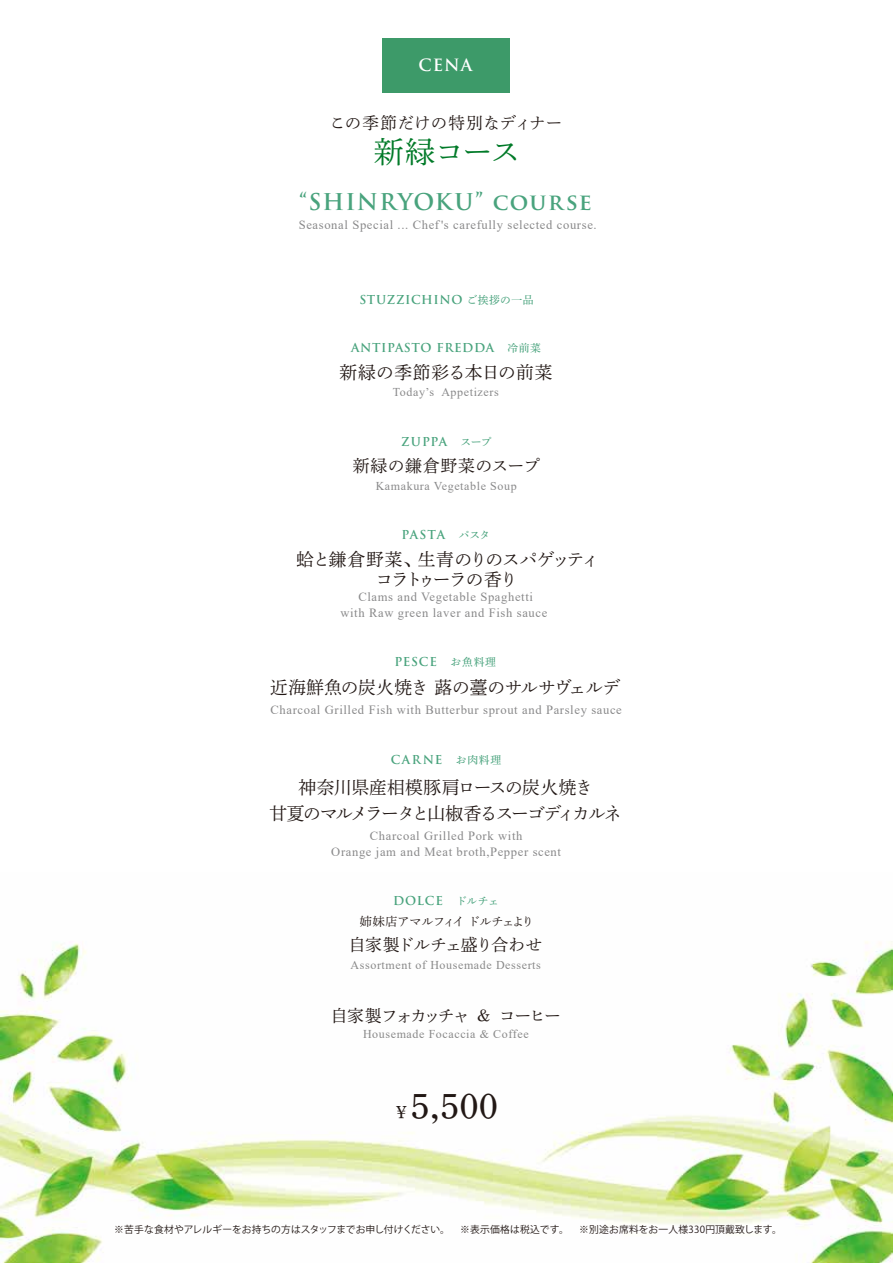
<style>
.page{position:relative;width:893px;height:1263px;background:#fff}
.page>*{position:absolute;margin:0;border:0;box-sizing:border-box;transform-origin:0 0}
.t1{font:36px "DNP Shuei Min Pr 6 M";color:#221815}
.t2{font:30px "DNP Shuei Min Pr 6 L";letter-spacing:-.045em;color:#007a28}
.t3{font:700 22.5px "Trajan Pro";letter-spacing:.055em;color:#49a37d}
.t4{font:17.7px/25.5px "DNP Shuei Min Pr 6 L";letter-spacing:-.08em;color:#221815;text-align:center}
.t5{font:17.7px/20.7px "DNP Shuei Min Pr 6 L";letter-spacing:-.05em;color:#221815;text-align:center}
.t6{font:17.7px "DNP Shuei Min Pr 6 L";letter-spacing:-.01em;color:#221815}
.t7{font:17.7px "DNP Shuei Min Pr 6 L";letter-spacing:.025em;color:#221815}
.t8{font:16.8px "DNP Shuei Min Pr 6 L";letter-spacing:-.12em;color:#221815}
.t9{font:16.8px "DNP Shuei Min Pr 6 L";letter-spacing:-.065em;color:#221815}
.t10{font:16.8px "DNP Shuei Min Pr 6 L";letter-spacing:.02em;color:#221815}
.t11{font:16.5px "DNP Shuei Min Pr 6 L";letter-spacing:.01em;color:#221815}
.t12{font:700 16.5px "Trajan Pro";color:#fff}
.t13{font:12.6px/15.8px "Times New Roman";letter-spacing:.05em;color:#89898a;text-align:center}
.t14{font:12.15px "DNP Shuei Min Pr 6 L";letter-spacing:-.035em;color:#221815}
.t15{font:700 12px "Trajan Pro";letter-spacing:.05em;color:#49a37d}
.t16{font:12px "Times New Roman";letter-spacing:.05em;color:#898989}
.t17{font:12px "Times New Roman";letter-spacing:.05em;color:#89898a}
.t18{font:9.75px "Koz Go Pr 6 N";letter-spacing:.025em;color:#221815}
.s1{font-family:"DNP Shuei Min Pr 6 M";font-weight:400;font-size:10.8px}
.s2{font-size:18px}
</style>
<div class="page">
<img style="left:0;top:941px;width:893px;height:322px">
<div style="left:383px;top:38px;width:127px;height:55px;background:#3d9a69"></div>
<h3 class="t12" style="left:419px;top:55px;width:55px">CENA</h3>
<h3 class="t11" style="left:329px;top:108px;width:234px">この季節だけの特別なディナー</h3>
<h2 class="t2" style="left:374px;top:125px;width:148px">新緑コース</h2>
<h3 class="t3" style="left:299px;top:188px;width:294px">“SHINRYOKU” course</h3>
<p class="t13" style="left:299px;top:217px;width:299px">Seasonal Special ... Chef 's carefully selected course.</p>
<p class="t15" style="left:359px;top:292px;width:176px">STUZZICHINO <span class="s1">ご挨拶の一品</span></p>
<p class="t15" style="left:351px;top:341px;width:191px">ANTIPASTO FREDDA <span class="s1">冷前菜</span></p>
<h3 class="t7" style="left:340px;top:356px;width:214px">新緑の季節彩る本日の前菜</h3>
<p class="t17" style="left:393px;top:384px;width:107px">Today’s Appetizers</p>
<p class="t15" style="left:401px;top:434px;width:92px">ZUPPA <span class="s1">スープ</span></p>
<h3 class="t10" style="left:353px;top:451px;width:189px">新緑の鎌倉野菜のスープ</h3>
<p class="t17" style="left:376px;top:477px;width:142px">Kamakura Vegetable Soup</p>
<p class="t15" style="left:402px;top:527px;width:90px">PASTA <span class="s1">パスタ</span></p>
<h3 class="t5" style="left:296px;top:546px;width:305px">蛤と鎌倉野菜、生青のりのスパゲッティコラトゥーラの香り</h3>
<p class="t13" style="left:340px;top:589px;width:208px">Clams and Vegetable Spaghetti<br>with Raw green laver and Fish sauce</p>
<p class="t15" style="left:395px;top:654px;width:103px">PESCE <span class="s1">お魚料理</span></p>
<h3 class="t6" style="left:270px;top:671px;width:352px">近海鮮魚の炭火焼き 蕗の薹のサルサヴェルデ</h3>
<p class="t13" style="left:270px;top:702px;width:353px">Charcoal Grilled Fish with Butterbur sprout and Parsley sauce</p>
<p class="t15" style="left:391px;top:752px;width:112px">CARNE <span class="s1">お肉料理</span></p>
<h3 class="t4" style="left:270px;top:772px;width:354px">神奈川県産相模豚肩ロースの炭火焼き<br>甘夏のマルメラータと山椒香るスーゴディカルネ</h3>
<p class="t13" style="left:331px;top:827px;width:231px">Charcoal Grilled Pork with<br>Orange jam and Meat broth,Pepper scent</p>
<p class="t15" style="left:393px;top:893px;width:107px">DOLCE <span class="s1">ドルチェ</span></p>
<p class="t14" style="left:360px;top:910px;width:176px">姉妹店アマルフィイドルチェより</p>
<h3 class="t9" style="left:349px;top:929px;width:195px">自家製ドルチェ盛り合わせ</h3>
<p class="t16" style="left:351px;top:956px;width:192px">Assortment of Housemade Desserts</p>
<h3 class="t8" style="left:331px;top:1000px;width:232px">自家製フォカッチャ＆コーヒー</h3>
<p class="t16" style="left:363px;top:1025px;width:167px">Housemade Focaccia &amp; Coffee</p>
<h1 class="t1" style="left:393px;top:1073px;width:107px"><span class="s2">￥</span>5,500</h1>
<p class="t18" style="left:114px;top:1224px;width:669px">※苦手な食材やアレルギーをお持ちの方はスタッフまでお申し付けください。　※表示価格は税込です。　※別途お席料をお一人様330円頂戴致します。</p>
</div>
